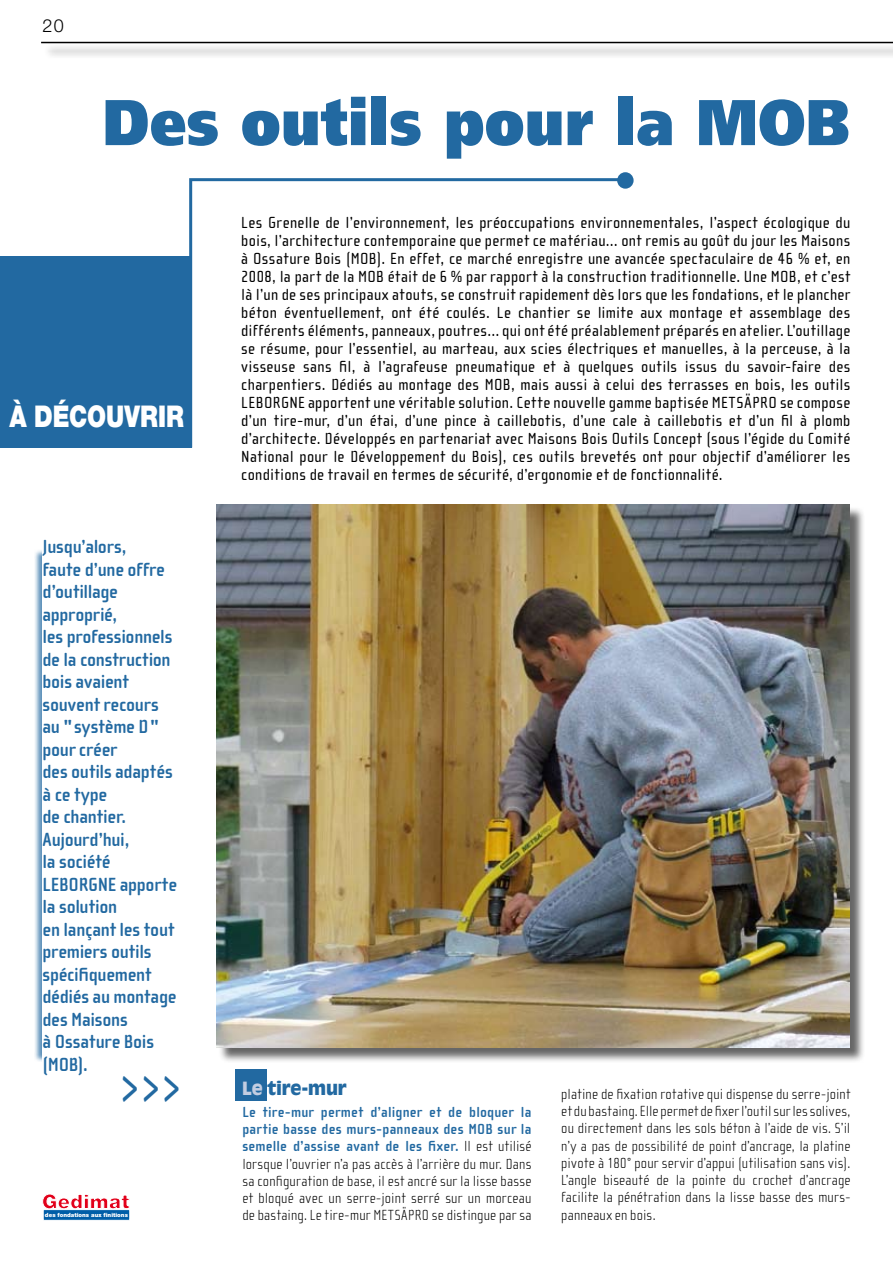
<style>
.page{position:relative;width:893px;height:1263px;background:#fff}
.page>*{position:absolute;margin:0;border:0;box-sizing:border-box;transform-origin:0 0}
.t1{font:66px "Cholla Sans";color:#2269a1;scale:.5 1}
.t2{font:900 64.5px "Frutiger LT Std";letter-spacing:.01em;color:#2269a1;scale:.89 1}
.t3{font:900 30px "Helvetica Neue LT Std";color:#fff;scale:.8 1}
.t4{font:700 19.5px/22.5px "Cholla Sans";letter-spacing:-.015em;color:#2269a1}
.t5{font:900 18px "Antique Olive Std";letter-spacing:-.015em;color:#2269a1}
.t6{font:300 18px "Helvetica Neue LT Std";color:#000}
.t7{font:16.5px/18px "Cholla Sans";letter-spacing:.02em;color:#000;text-align:justify}
.t8{font:100 15px/17.2px "Cholla Sans";letter-spacing:.015em;color:#000;text-align:justify}
.t9{font:900 5.7px "Helvetica Neue";color:#fff}
.s1{color:#c2cde1}
.s2{font-weight:700;color:#2269a1}
</style>
<div class="page">
<div style="left:218px;top:506px;width:647px;height:557px;background:#000;opacity:.6"></div>
<img style="left:217px;top:505px;width:632px;height:542px">
<svg style="left:189px;top:177px;width:434px;height:271px"></svg>
<div style="left:617px;top:172px;width:17px;height:17px;background:#2269a1;border-radius:50%"></div>
<div style="left:0;top:256px;width:191px;height:192px;background:#2269a1"></div>
<div style="left:34px;top:549px;width:141px;height:513px;background:#2269a1;opacity:.73"></div>
<div style="left:43px;top:539px;width:141px;height:553px;background:#fff"></div>
<div style="left:42px;top:43px;width:851px;height:16px;background:#000;opacity:.6"></div>
<hr style="left:41px;top:42px;width:852px;height:1px;background:#000">
<div style="left:235px;top:1069px;width:31px;height:32px;background:#2269a1"></div>
<svg style="left:43px;top:1194px;width:86px;height:15px"></svg>
<div style="left:43px;top:1209px;width:87px;height:11px;background:#005ea8;border:1px solid #fff"></div>
<p class="t6" style="left:43px;top:15px;width:23px">20</p>
<h2 class="t2" style="left:103px;top:83px;width:836px">Des outils pour la MOB</h2>
<h3 class="t3" style="left:10px;top:398px;width:219px">À DÉCOUVRIR</h3>
<p class="t4" style="left:43px;top:536px;width:136px">Jusqu’alors,<br>faute d’une offre d’outillage approprié,<br>les professionnels de la construction bois avaient souvent recours au "système D" pour créer<br>des outils adaptés à ce type<br>de chantier.<br>Aujourd’hui,<br>la société<br>LEBORGNE apporte la solution<br>en lançant les tout premiers outils spécifiquement dédiés au montage des Maisons<br>à Ossature Bois (MOB).</p>
<h1 class="t1" style="left:122px;top:1049px;width:118px">&gt;&gt;&gt;</h1>
<p class="t9" style="left:45px;top:1211px;width:84px">des fondations aux finitions</p>
<p class="t7" style="left:241px;top:214px;width:611px">Les Grenelle de l’environnement, les préoccupations environnementales, l’aspect écologique du bois, l’architecture contemporaine que permet ce matériau… ont remis au goût du jour les Maisons à Ossature Bois (MOB). En effet, ce marché enregistre une avancée spectaculaire de 46 % et, en 2008, la part de la MOB était de 6 % par rapport à la construction traditionnelle. Une MOB, et c’est là l’un de ses principaux atouts, se construit rapidement dès lors que les fondations, et le plancher béton éventuellement, ont été coulés. Le chantier se limite aux montage et assemblage des différents éléments, panneaux, poutres… qui ont été préalablement préparés en atelier. L’outillage se résume, pour l’essentiel, au marteau, aux scies électriques et manuelles, à la perceuse, à la visseuse sans fil, à l’agrafeuse pneumatique et à quelques outils issus du savoir-faire des charpentiers. Dédiés au montage des MOB, mais aussi à celui des terrasses en bois, les outils LEBORGNE apportent une véritable solution. Cette nouvelle gamme baptisée METSÄPRO se compose d’un tire-mur, d’un étai, d’une pince à caillebotis, d’une cale à caillebotis et d’un fil à plomb d’architecte. Développés en partenariat avec Maisons Bois Outils Concept (sous l’égide du Comité National pour le Développement du Bois), ces outils brevetés ont pour objectif d’améliorer les conditions de travail en termes de sécurité, d’ergonomie et de fonctionnalité.</p>
<p class="t5" style="left:242px;top:1077px;width:106px"><span class="s1">Le</span> tire-mur</p>
<p class="t8" style="left:242px;top:1103px;width:291px"><span class="s2">Le tire-mur permet d’aligner et de bloquer la partie basse des murs-panneaux des MOB sur la semelle d’assise avant de les fixer.</span> Il est utilisé lorsque l’ouvrier n’a pas accès à l’arrière du mur. Dans sa configuration de base, il est ancré sur la lisse basse et bloqué avec un serre-joint serré sur un morceau de bastaing. Le tire-mur METSÄPRO se distingue par sa</p>
<p class="t8" style="left:561px;top:1085px;width:291px">platine de fixation rotative qui dispense du serre-joint et du bastaing. Elle permet de fixer l’outil sur les solives, ou directement dans les sols béton à l’aide de vis. S’il n’y a pas de possibilité de point d’ancrage, la platine pivote à 180° pour servir d’appui (utilisation sans vis).<br>L’angle biseauté de la pointe du crochet d’ancrage facilite la pénétration dans la lisse basse des murs&shy;panneaux en bois.</p>
</div>
